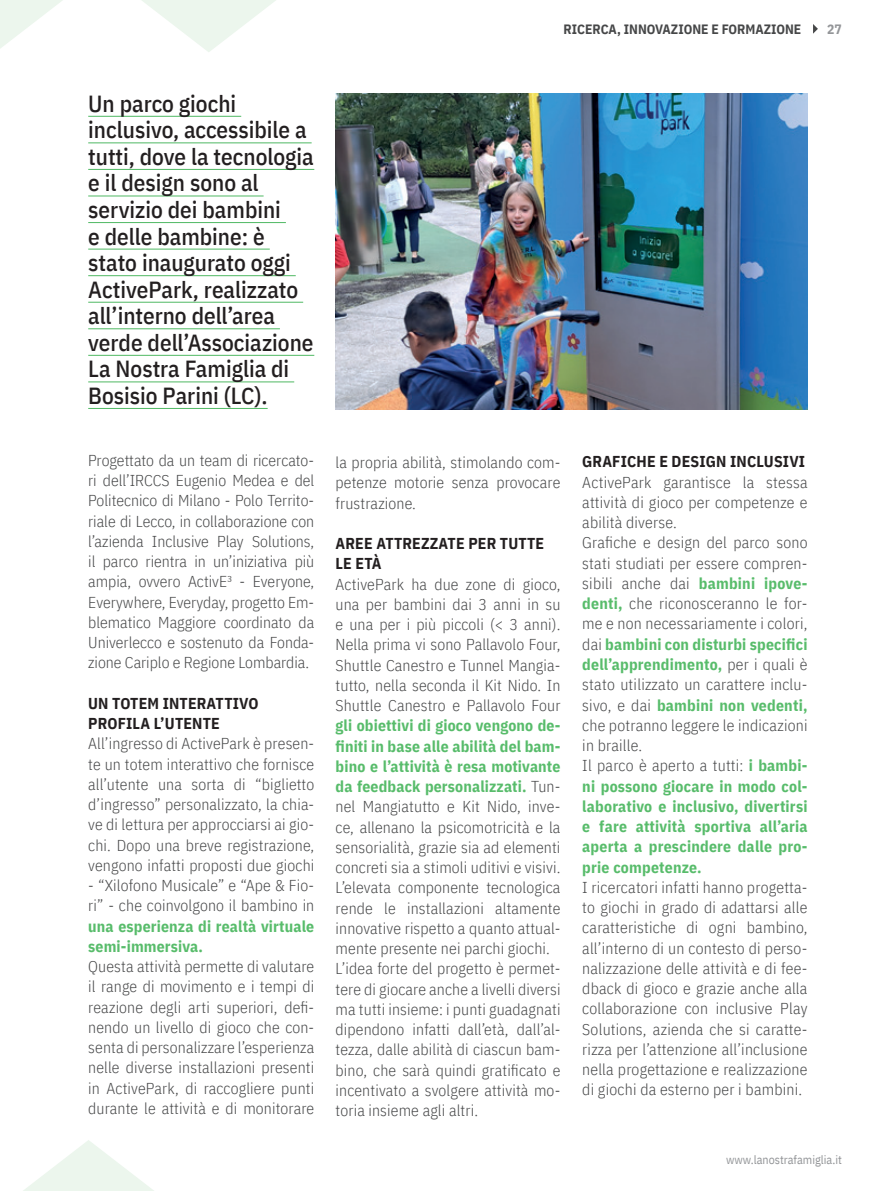
<style>
.page{position:relative;width:893px;height:1191px;background:#fff}
.page>*{position:absolute;margin:0;border:0;box-sizing:border-box;transform-origin:0 0}
.TESTO{font:500 23.25px/26.5px "IBM Plex Sans Cond";color:#231f20}
.t1{font:300 15.75px/20.2px "IBM Plex Sans Cond";letter-spacing:.01em;color:#464748;text-align:justify}
.t2{font:700 15.75px/20.2px "IBM Plex Sans Cond";letter-spacing:.015em;color:#58bc6b;text-align:justify}
.t3{font:700 15.75px/20.2px "IBM Plex Sans Cond";letter-spacing:.01em;color:#231f20}
.t4{font:700 13.5px "IBM Plex Sans Cond";color:#464748}
.t5{font:700 13.5px "IBM Plex Sans Cond";color:#939598}
.t6{font:12px "IBM Plex Sans Cond";color:#939598}
.s1{font-weight:700;color:#58bc6b}
.s2{font-weight:300;color:#464748}
</style>
<div class="page">
<svg style="left:813px;top:24px;width:5px;height:10px"></svg>
<svg style="left:0;top:0;width:63px;height:48px"></svg>
<svg style="left:142px;top:0;width:134px;height:52px"></svg>
<hr style="left:88px;top:116px;width:153px;height:1px;background:#58bc6b">
<hr style="left:88px;top:142px;width:224px;height:1px;background:#58bc6b">
<hr style="left:88px;top:169px;width:226px;height:1px;background:#58bc6b">
<hr style="left:88px;top:195px;width:176px;height:1px;background:#58bc6b">
<hr style="left:88px;top:222px;width:198px;height:1px;background:#58bc6b">
<hr style="left:88px;top:248px;width:182px;height:2px;background:#58bc6b">
<hr style="left:88px;top:275px;width:208px;height:1px;background:#58bc6b">
<hr style="left:88px;top:302px;width:215px;height:1px;background:#58bc6b">
<hr style="left:88px;top:328px;width:192px;height:1px;background:#58bc6b">
<hr style="left:88px;top:355px;width:226px;height:1px;background:#58bc6b">
<hr style="left:88px;top:381px;width:206px;height:1px;background:#58bc6b">
<hr style="left:88px;top:408px;width:180px;height:1px;background:#58bc6b">
<svg style="left:23px;top:1140px;width:131px;height:51px"></svg>
<img style="left:336px;top:94px;width:471px;height:315px">
<p class="t4" style="left:564px;top:18px;width:239px">RICERCA, INNOVAZIONE E FORMAZIONE</p>
<p class="t5" style="left:827px;top:18px;width:16px">27</p>
<p class="TESTO" style="left:88px;top:88px;width:227px">Un parco giochi inclusivo, accessibile a tutti, dove la tecnologia e il design sono al servizio dei bambini<br>e delle bambine: è stato inaugurato oggi<br>ActivePark, realizzato all’interno dell’area verde dell’Associazione<br>La Nostra Famiglia di<br>Bosisio Parini (LC).</p>
<p class="t1" style="left:88px;top:449px;width:228px">Progettato da un team di ricercato&shy;ri dell’IRCCS Eugenio Medea e del Politecnico di Milano - Polo Territo&shy;riale di Lecco, in collaborazione con l’azienda Inclusive Play Solutions, il parco rientra in un’iniziativa più ampia, ovvero ActivE³ - Everyone, Everywhere, Everyday, progetto Em&shy;blematico Maggiore coordinato da Univerlecco e sostenuto da Fonda&shy;zione Cariplo e Regione Lombardia.</p>
<p class="t3" style="left:88px;top:692px;width:172px">UN TOTEM INTERATTIVO<br>PROFILA L’UTENTE</p>
<p class="t1" style="left:88px;top:732px;width:228px">All’ingresso di ActivePark è presen&shy;te un totem interattivo che fornisce all’utente una sorta di “biglietto d’ingresso” personalizzato, la chia&shy;ve di lettura per approcciarsi ai gio&shy;chi. Dopo una breve registrazione, vengono infatti proposti due giochi</p>
<p class="t1" style="left:88px;top:874px;width:228px">- “Xilofono Musicale” e “Ape &amp; Fio&shy;ri” - che coinvolgono il bambino in <span class="s1">una esperienza di realtà virtuale semi-immersiva.</span></p>
<p class="t1" style="left:88px;top:955px;width:228px">Questa attività permette di valutare il range di movimento e i tempi di reazione degli arti superiori, defi&shy;nendo un livello di gioco che con&shy;senta di personalizzare l’esperienza nelle diverse installazioni presenti in ActivePark, di raccogliere punti durante le attività e di monitorare</p>
<p class="t1" style="left:336px;top:451px;width:226px">la propria abilità, stimolando com&shy;petenze motorie senza provocare frustrazione.</p>
<p class="t3" style="left:336px;top:532px;width:210px">AREE ATTREZZATE PER TUTTE<br>LE ETÀ</p>
<p class="t1" style="left:336px;top:572px;width:226px">ActivePark ha due zone di gioco, una per bambini dai 3 anni in su e una per i più piccoli (&lt; 3 anni).<br>Nella prima vi sono Pallavolo Four, Shuttle Canestro e Tunnel Mangia&shy;tutto, nella seconda il Kit Nido. In Shuttle Canestro e Pallavolo Four <span class="s1">gli obiettivi di gioco vengono de&shy;finiti in base alle abilità del bam&shy;bino e l’attività è resa motivante da feedback personalizzati.</span> Tun&shy;nel Mangiatutto e Kit Nido, inve&shy;ce, allenano la psicomotricità e la sensorialità, grazie sia ad elementi concreti sia a stimoli uditivi e visivi.<br>L’elevata componente tecnologica rende le installazioni altamente innovative rispetto a quanto attual&shy;mente presente nei parchi giochi.</p>
<p class="t1" style="left:336px;top:957px;width:226px">L’idea forte del progetto è permet&shy;tere di giocare anche a livelli diversi ma tutti insieme: i punti guadagnati dipendono infatti dall’età, dall’al&shy;tezza, dalle abilità di ciascun bam&shy;bino, che sarà quindi gratificato e incentivato a svolgere attività mo&shy;toria insieme agli altri.</p>
<p class="t3" style="left:582px;top:450px;width:224px">GRAFICHE E DESIGN INCLUSIVI</p>
<p class="t1" style="left:582px;top:470px;width:227px">ActivePark garantisce la stessa attività di gioco per competenze e abilità diverse.</p>
<p class="t1" style="left:582px;top:531px;width:227px">Grafiche e design del parco sono stati studiati per essere compren&shy;sibili anche dai <span class="s1">bambini ipove&shy;denti,</span> che riconosceranno le for&shy;me e non necessariamente i colori, dai <span class="s1">bambini con disturbi specifici dell’apprendimento,</span> per i quali è stato utilizzato un carattere inclu&shy;sivo, e dai <span class="s1">bambini non vedenti, </span>che potranno leggere le indicazioni in braille.</p>
<p class="t2" style="left:582px;top:754px;width:227px"><span class="s2">Il parco è aperto a tutti:</span> i bambi&shy;ni possono giocare in modo col&shy;laborativo e inclusivo, divertirsi e fare attività sportiva all’aria aperta a prescindere dalle pro&shy;prie competenze.</p>
<p class="t1" style="left:582px;top:875px;width:227px">I ricercatori infatti hanno progetta&shy;to giochi in grado di adattarsi alle caratteristiche di ogni bambino, all’interno di un contesto di perso&shy;nalizzazione delle attività e di fee&shy;dback di gioco e grazie anche alla collaborazione con inclusive Play Solutions, azienda che si caratte&shy;rizza per l’attenzione all’inclusione nella progettazione e realizzazione di giochi da esterno per i bambini.</p>
<p class="t6" style="left:726px;top:1150px;width:117px">www.lanostrafamiglia.it</p>
</div>
